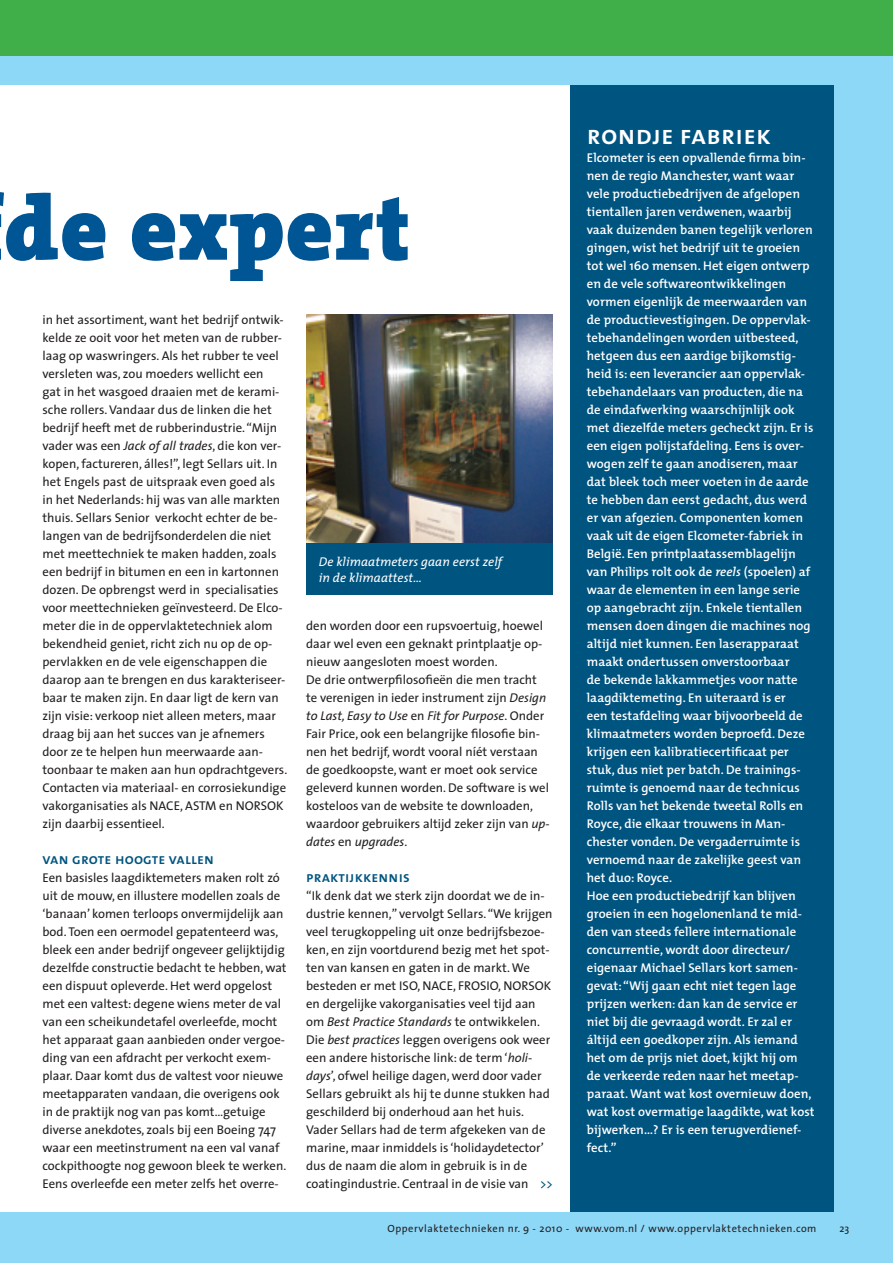
<style>
.page{position:relative;width:893px;height:1263px;background:#fff}
.page>*{position:absolute;margin:0;border:0;box-sizing:border-box;transform-origin:0 0}
.t1{font:900 91.5px "The Serif";letter-spacing:.01em;color:#005594}
.subkop{font:27px "The Mix Semi Bold Caps";letter-spacing:.01em;color:#fff}
.subkop-2{font:15px "The Mix Semi Bold Caps";letter-spacing:.01em;color:#005480}
.platte_tekst{font:12.75px/18px "The Sans";color:#231f20}
.kadertekst{font:600 12.75px/18px "The Mix";letter-spacing:.005em;color:#fff}
.bijschrift{font:italic 12.75px/16.5px "The Mix";letter-spacing:.005em;color:#fff}
.t2{font:10.5px "The Sans";letter-spacing:.05em;color:#231f20}
.s1{font-style:italic}
.s2{color:#005480}
</style>
<div class="page">
<div style="left:0;top:44px;width:893px;height:1219px;background:#8dd7f7"></div>
<div style="left:0;top:0;width:893px;height:55px;background:#40ae49"></div>
<div style="left:0;top:85px;width:833px;height:1127px;background:#fff"></div>
<div style="left:570px;top:85px;width:263px;height:1127px;background:#005480"></div>
<img style="left:306px;top:315px;width:247px;height:229px">
<div style="left:306px;top:544px;width:247px;height:51px;background:#005480"></div>
<h1 class="t1" style="left:4px;top:151px;width:408px">de expert</h1>
<p class="platte_tekst" style="left:43px;top:310px;width:246px">in het assortiment, want het bedrijf ontwik&shy;kelde ze ooit voor het meten van de rubber&shy;laag op waswringers. Als het rubber te veel versleten was, zou moeders wellicht een<br>gat in het wasgoed draaien met de kerami&shy;sche rollers. Vandaar dus de linken die het bedrijf heeft met de rubberindustrie. “Mijn vader was een <span class="s1">Jack of all trades</span>, die kon ver&shy;kopen, factureren, álles!”, legt Sellars uit. In het Engels past de uitspraak even goed als in het Nederlands: hij was van alle markten thuis. Sellars Senior verkocht echter de be&shy;langen van de bedrijfsonderdelen die niet met meettechniek te maken hadden, zoals een bedrijf in bitumen en een in kartonnen dozen. De opbrengst werd in specialisaties voor meettechnieken geïnvesteerd. De Elco&shy;meter die in de oppervlaktetechniek alom bekendheid geniet, richt zich nu op de op&shy;pervlakken en de vele eigenschappen die daarop aan te brengen en dus karakteriseer&shy;baar te maken zijn. En daar ligt de kern van zijn visie: verkoop niet alleen meters, maar draag bij aan het succes van je afnemers door ze te helpen hun meerwaarde aan&shy;toonbaar te maken aan hun opdrachtgevers.<br>Contacten via materiaal- en corrosiekundige vakorganisaties als NACE, ASTM en NORSOK zijn daarbij essentieel.</p>
<p class="subkop-2" style="left:43px;top:846px;width:173px">van grote hoogte vallen</p>
<p class="platte_tekst" style="left:43px;top:868px;width:246px">Een basisles laagdiktemeters maken rolt zó uit de mouw, en illustere modellen zoals de ‘banaan’ komen terloops onvermijdelijk aan bod. Toen een oermodel gepatenteerd was, bleek een ander bedrijf ongeveer gelijktijdig dezelfde constructie bedacht te hebben, wat een dispuut opleverde. Het werd opgelost met een valtest: degene wiens meter de val van een scheikundetafel overleefde, mocht het apparaat gaan aanbieden onder vergoe&shy;ding van een afdracht per verkocht exem&shy;plaar. Daar komt dus de valtest voor nieuwe meetapparaten vandaan, die overigens ook in de praktijk nog van pas komt…getuige diverse anekdotes, zoals bij een Boeing 747 waar een meetinstrument na een val vanaf cockpithoogte nog gewoon bleek te werken.<br>Eens overleefde een meter zelfs het overre-</p>
<p class="bijschrift" style="left:319px;top:553px;width:185px">De klimaatmeters gaan eerst zelf in de klimaattest…</p>
<p class="platte_tekst" style="left:306px;top:616px;width:238px;text-align:justify">den worden door een rupsvoertuig, hoewel daar wel even een geknakt printplaatje op&shy;nieuw aangesloten moest worden.</p>
<p class="platte_tekst" style="left:306px;top:670px;width:245px">De drie ontwerpfilosofieën die men tracht te verenigen in ieder instrument zijn <span class="s1">Design to Last, Easy to Use</span> en <span class="s1">Fit for Purpose</span>. Onder Fair Price, ook een belangrijke filosofie bin&shy;nen het bedrijf, wordt vooral níét verstaan de goedkoopste, want er moet ook service geleverd kunnen worden. De software is wel kosteloos van de website te downloaden, waardoor gebruikers altijd zeker zijn van <span class="s1">up&shy;dates</span> en <span class="s1">upgrades</span>.</p>
<p class="subkop-2" style="left:306px;top:864px;width:105px">praktijkkennis</p>
<p class="platte_tekst" style="left:306px;top:886px;width:248px">“Ik denk dat we sterk zijn doordat we de in&shy;dustrie kennen,” vervolgt Sellars. “We krijgen veel terugkoppeling uit onze bedrijfsbezoe&shy;ken, en zijn voortdurend bezig met het spot&shy;ten van kansen en gaten in de markt. We besteden er met ISO, NACE, FROSIO, NORSOK en dergelijke vakorganisaties veel tijd aan om <span class="s1">Best Practice Standards</span> te ontwikkelen.<br>Die <span class="s1">best practices</span> leggen overigens ook weer een andere historische link: de term ‘<span class="s1">holi&shy;days</span>’, ofwel heilige dagen, werd door vader Sellars gebruikt als hij te dunne stukken had geschilderd bij onderhoud aan het huis.<br>Vader Sellars had de term afgekeken van de marine, maar inmiddels is ‘holidaydetector’ dus de naam die alom in gebruik is in de coatingindustrie. Centraal in de visie van <span class="s2">&gt;&gt;</span></p>
<p class="subkop" style="left:587px;top:112px;width:186px">rondje fabriek</p>
<p class="kadertekst" style="left:587px;top:148px;width:228px">Elcometer is een opvallende firma bin&shy;nen de regio Manchester, want waar vele productiebedrijven de afgelopen tientallen jaren verdwenen, waarbij vaak duizenden banen tegelijk verloren gingen, wist het bedrijf uit te groeien tot wel 160 mensen. Het eigen ontwerp en de vele softwareontwikkelingen vormen eigenlijk de meerwaarden van de productievestigingen. De oppervlak&shy;tebehandelingen worden uitbesteed, hetgeen dus een aardige bijkomstig&shy;heid is: een leverancier aan oppervlak&shy;tebehandelaars van producten, die na de eindafwerking waarschijnlijk ook met diezelfde meters gecheckt zijn. Er is een eigen polijstafdeling. Eens is over&shy;wogen zelf te gaan anodiseren, maar dat bleek toch meer voeten in de aarde te hebben dan eerst gedacht, dus werd er van afgezien. Componenten komen vaak uit de eigen Elcometer-fabriek in België. Een printplaatassemblagelijn van Philips rolt ook de <span class="s1">reels</span> (spoelen) af waar de elementen in een lange serie op aangebracht zijn. Enkele tientallen mensen doen dingen die machines nog altijd niet kunnen. Een laserapparaat maakt ondertussen onverstoorbaar<br>de bekende lakkammetjes voor natte laagdiktemeting. En uiteraard is er<br>een testafdeling waar bijvoorbeeld de klimaatmeters worden beproefd. Deze krijgen een kalibratiecertificaat per stuk, dus niet per batch. De trainings&shy;ruimte is genoemd naar de technicus Rolls van het bekende tweetal Rolls en Royce, die elkaar trouwens in Man&shy;chester vonden. De vergaderruimte is vernoemd naar de zakelijke geest van het duo: Royce.</p>
<p class="kadertekst" style="left:587px;top:886px;width:229px">Hoe een productiebedrijf kan blijven groeien in een hogelonenland te mid&shy;den van steeds fellere internationale concurrentie, wordt door directeur/ eigenaar Michael Sellars kort samen&shy;gevat: “Wij gaan echt niet tegen lage prijzen werken: dan kan de service er niet bij die gevraagd wordt. Er zal er áltijd een goedkoper zijn. Als iemand het om de prijs niet doet, kijkt hij om de verkeerde reden naar het meetap&shy;paraat. Want wat kost overnieuw doen, wat kost overmatige laagdikte, wat kost bijwerken…? Er is een terugverdienef&shy;fect.”</p>
<p class="t2" style="left:388px;top:1220px;width:430px">Oppervlaktetechnieken nr. 9 - 2010 - www.vom.nl / www.oppervlaktetechnieken.com</p>
<p class="t2" style="left:839px;top:1220px;width:11px">23</p>
</div>
